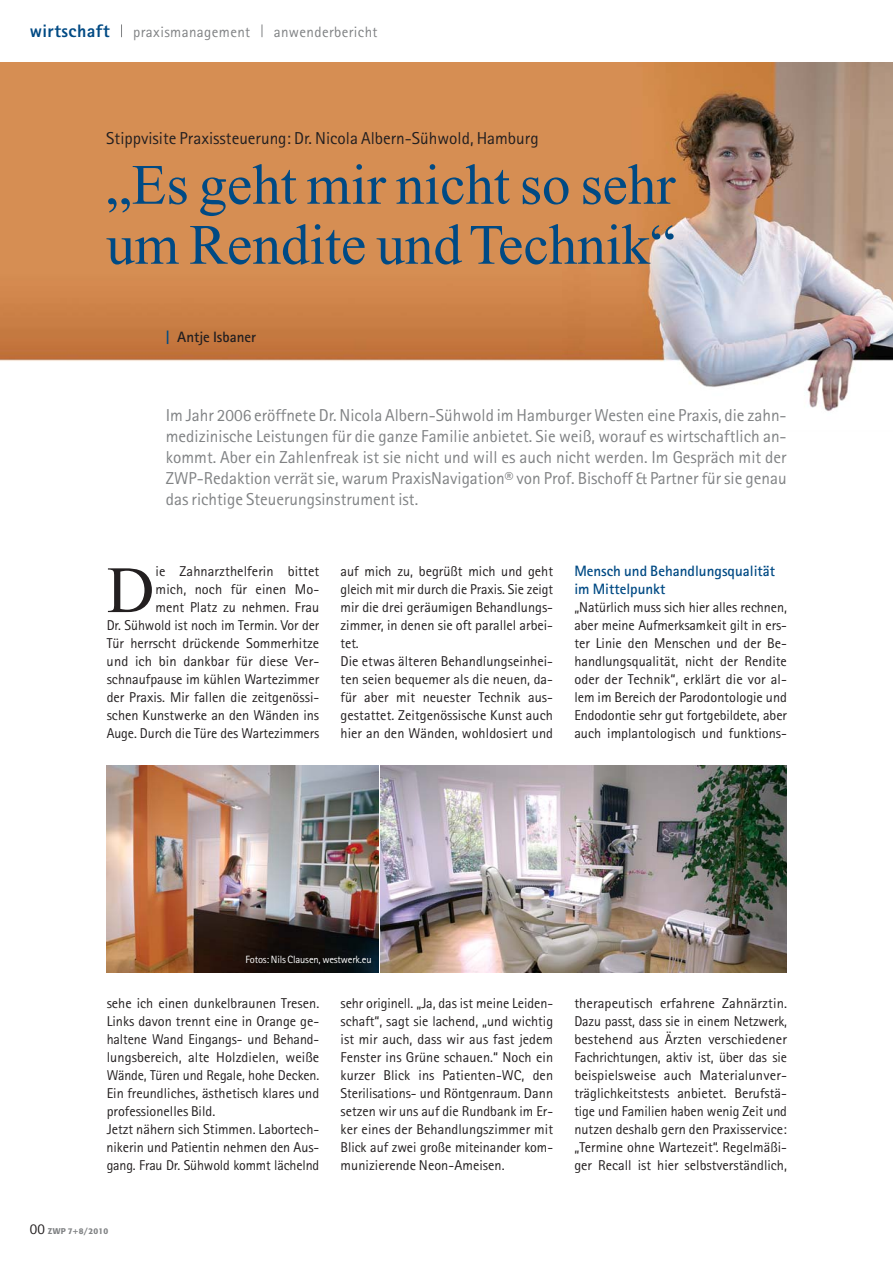
<style>
.page{position:relative;width:893px;height:1263px;background:#fff}
.page>*{position:absolute;margin:0;border:0;box-sizing:border-box;transform-origin:0 0}
.t1{font:66px "Times New Roman";color:#231f20}
.t2{font:57px/60px "Times New Roman";color:#004a84}
.t3{font:800 18px "Rotis Sans Serif";letter-spacing:.025em;color:#004a84}
.t4{font:17.25px/21px "Rotis Sans Serif";color:#808284;text-align:justify}
.t5{font:17.25px "Rotis Sans Serif";color:#231f20}
.t6{font:700 15px/18px "Rotis Sans Serif";color:#004a84}
.t7{font:15px "Rotis Sans Serif";letter-spacing:.025em;color:#808284}
.t8{font:700 15px "Rotis Sans Serif";color:#231f20}
.t9{font:14.25px/18px "Rotis Sans Serif";color:#231f20;text-align:justify}
.t10{font:10.5px "Rotis Sans Serif";letter-spacing:-.015em;color:#fff}
.t11{font:500 8.25px "Formata";letter-spacing:.02em;color:#808284}
.s1{color:#004a84}
.s2{font-family:"Rotis Sans Serif";font-weight:400;font-size:15px;color:#231f20}
</style>
<div class="page">
<img style="left:0;top:62px;width:893px;height:349px">
<svg style="left:262px;top:24px;width:1px;height:13px"></svg>
<svg style="left:121px;top:24px;width:1px;height:13px"></svg>
<img style="left:106px;top:765px;width:272px;height:207px">
<img style="left:381px;top:765px;width:406px;height:207px">
<p class="t3" style="left:30px;top:25px;width:81px">wirtschaft</p>
<p class="t7" style="left:133px;top:27px;width:118px">praxismanagement</p>
<p class="t7" style="left:274px;top:27px;width:105px">anwenderbericht</p>
<p class="t5" style="left:106px;top:132px;width:434px">Stippvisite Praxissteuerung: Dr. Nicola Albern-Sühwold, Hamburg</p>
<h2 class="t2" style="left:106px;top:160px;width:571px">„Es geht mir nicht so sehr um Rendite und Technik“</h2>
<p class="t8" style="left:166px;top:332px;width:92px"><span class="s1">|</span> Antje Isbaner</p>
<p class="t4" style="left:166px;top:406px;width:622px">Im Jahr 2006 eröffnete Dr. Nicola Albern-Sühwold im Hamburger Westen eine Praxis, die zahn&shy;medizinische Leistungen für die ganze Familie anbietet. Sie weiß, worauf es wirtschaftlich an&shy;kommt. Aber ein Zahlenfreak ist sie nicht und will es auch nicht werden. Im Gespräch mit der ZWP-Redaktion verrät sie, warum PraxisNavigation® von Prof. Bischoff &amp; Partner für sie genau das richtige Steuerungsinstrument ist.</p>
<p class="t9" style="left:107px;top:564px;width:214px;text-align:right">ie Zahnarzthelferin bittet<br>mich, noch für einen Mo-<br>ment Platz zu nehmen. Frau<br>Dr. Sühwold ist noch im Termin. Vor der Tür herrscht drückende Sommerhitze und ich bin dankbar für diese Ver&shy;schnaufpause im kühlen Wartezimmer der Praxis. Mir fallen die zeitgenössi&shy;schen Kunstwerke an den Wänden ins Auge. Durch die Türe des Wartezimmers</p>
<h1 class="t1" style="left:107px;top:566px;width:49px">D</h1>
<p class="t9" style="left:340px;top:564px;width:214px;text-align:left">auf mich zu, begrüßt mich und geht gleich mit mir durch die Praxis. Sie zeigt mir die drei geräumigen Behandlungs&shy;zimmer, in denen sie oft parallel arbei&shy;tet.<br>Die etwas älteren Behandlungseinhei&shy;ten seien bequemer als die neuen, da&shy;für aber mit neuester Technik aus - gestattet. Zeitgenössische Kunst auch hier an den Wänden, wohldosiert und</p>
<p class="t6" style="left:574px;top:563px;width:202px">Mensch und Behandlungsqualität im Mittelpunkt</p>
<p class="t9" style="left:574px;top:600px;width:214px">„Natürlich muss sich hier alles rechnen, aber meine Aufmerksamkeit gilt in ers - ter Linie den Menschen und der Be&shy;handlungsqualität, nicht der Rendite oder der Technik“, erklärt die vor al&shy;lem im Bereich der Parodontologie und Endodontie sehr gut fortgebildete, aber auch implantologisch und funktions-</p>
<p class="t10" style="left:245px;top:956px;width:128px">Fotos: Nils Clausen, westwerk.eu</p>
<p class="t9" style="left:107px;top:996px;width:214px;text-align:left">sehe ich einen dunkelbraunen Tresen.<br>Links davon trennt eine in Orange ge&shy;haltene Wand Eingangs- und Behand&shy;lungsbereich, alte Holzdielen, weiße Wände, Türen und Regale, hohe Decken.<br>Ein freundliches, ästhetisch klares und professionelles Bild.<br>Jetzt nähern sich Stimmen. Labortech&shy;nikerin und Patientin nehmen den Aus&shy;gang. Frau Dr. Sühwold kommt lächelnd</p>
<p class="t11" style="left:30px;top:1227px;width:80px"><span class="s2">00</span> ZWP 7+8/2010</p>
<p class="t9" style="left:340px;top:996px;width:214px">sehr originell. „Ja, das ist meine Leiden&shy;schaft“, sagt sie lachend, „und wichtig ist mir auch, dass wir aus fast jedem Fenster ins Grüne schauen.“ Noch ein kurzer Blick ins Patienten-WC, den Sterilisations- und Röntgenraum. Dann setzen wir uns auf die Rundbank im Er&shy;ker eines der Behandlungszimmer mit Blick auf zwei große miteinander kom&shy;munizierende Neon-Ameisen.</p>
<p class="t9" style="left:574px;top:996px;width:214px">therapeutisch erfahrene Zahnärztin.<br>Dazu passt, dass sie in einem Netzwerk, bestehend aus Ärzten verschiedener Fachrichtungen, aktiv ist, über das sie beispielsweise auch Materialunver&shy;träglichkeitstests anbietet. Berufstä&shy;tige und Familien haben wenig Zeit und nutzen deshalb gern den Praxisservice: „Termine ohne Wartezeit“. Regelmäßi&shy;ger Recall ist hier selbstverständlich,</p>
</div>
